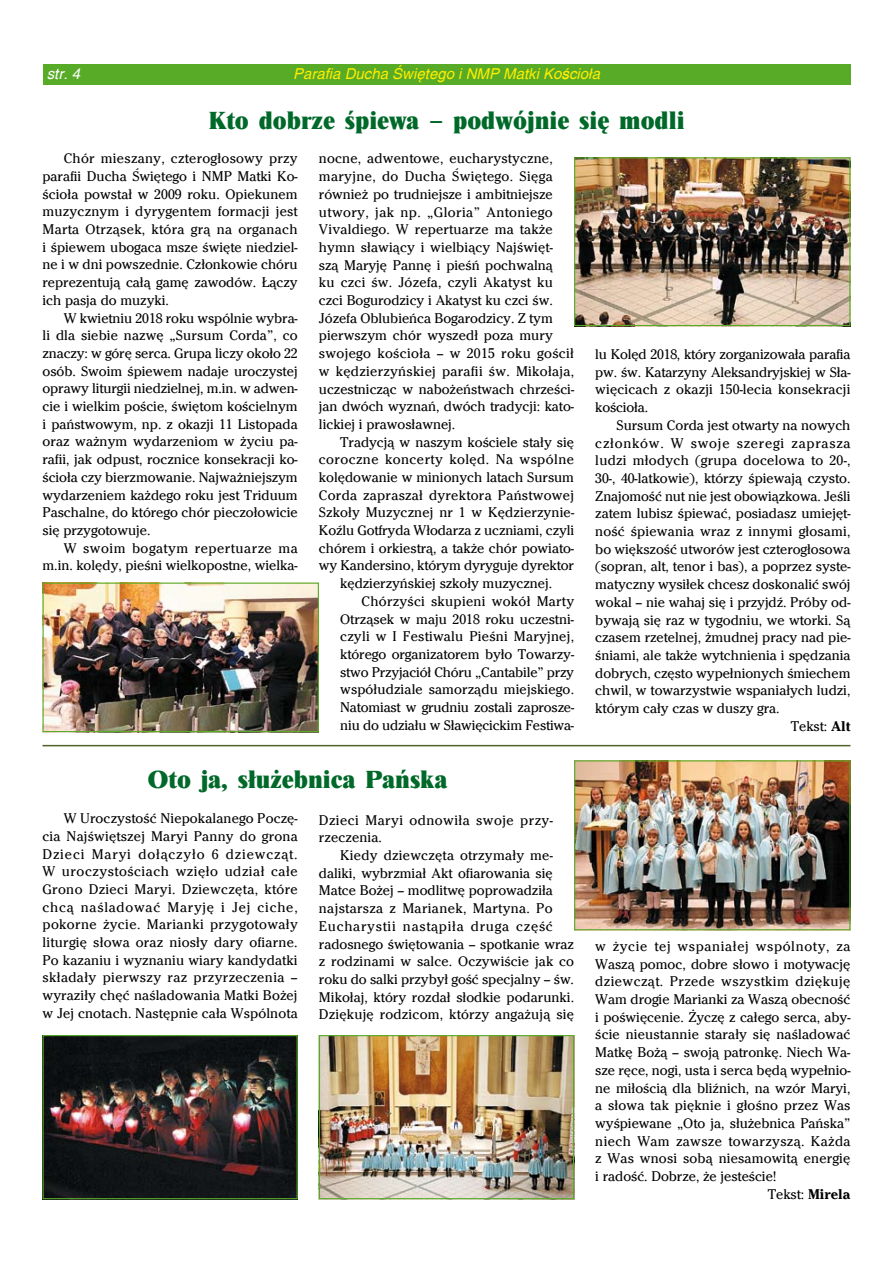
<style>
.page{position:relative;width:893px;height:1263px;background:#fff}
.page>*{position:absolute;margin:0;border:0;box-sizing:border-box;transform-origin:0 0}
.t1{font:800 25.5px "Nimbus Roman DEE";color:#006929}
.t2{font:italic 15px "Switzerland";color:#ffed00}
.t3{font:italic 15px "Switzerland";color:#fff}
.t4{font:14.55px/17.7px "Cheltenham Itc TEE";color:#000;text-align:justify}
.t5{font:14.55px "Cheltenham Itc TEE";letter-spacing:.02em;color:#000}
.t6{font:14.55px/17.7px "Cheltenham Itc TEE";letter-spacing:.03em;color:#000}
.t7{font:14.55px "Cheltenham Itc TEE";letter-spacing:.045em;color:#000}
.t8{font:14.55px "Cheltenham Itc TEE";letter-spacing:.055em;color:#000}
.t9{font:14.55px "Cheltenham Itc TEE";letter-spacing:.025em;color:#000}
.s1{font-weight:700}
</style>
<div class="page">
<div style="left:43px;top:64px;width:807px;height:21px;background:#58ab27"></div>
<img style="left:576px;top:159px;width:272px;height:165px">
<div style="left:574px;top:157px;width:276px;height:169px;border:1px solid #58ab27"></div>
<img style="left:45px;top:585px;width:272px;height:145px">
<div style="left:43px;top:583px;width:276px;height:149px;border:1px solid #58ab27"></div>
<img style="left:45px;top:1037px;width:251px;height:160px">
<div style="left:43px;top:1035px;width:255px;height:164px;border:1px solid #58ab27"></div>
<img style="left:576px;top:762px;width:272px;height:166px">
<div style="left:574px;top:760px;width:276px;height:170px;border:1px solid #58ab27"></div>
<hr style="left:43px;top:745px;width:807px;height:1px;background:#4f6228">
<img style="left:321px;top:1037px;width:251px;height:160px">
<div style="left:319px;top:1035px;width:255px;height:164px;border:1px solid #58ab27"></div>
<p class="t3" style="left:47px;top:65px;width:35px">str. 4</p>
<p class="t2" style="left:293px;top:65px;width:308px">Parafia Ducha Œwiêtego i NMP Matki Koœcio³a</p>
<h1 class="t1" style="left:209px;top:106px;width:478px">Kto dobrze śpiewa – podwójnie się modli</h1>
<p class="t4" style="left:43px;top:149px;width:257px;text-indent:21px">Chór mieszany, czterogłosowy przy parafii Ducha Świętego i NMP Matki Ko&shy;ścioła powstał w 2009 roku. Opiekunem muzycznym i dyrygentem formacji jest Marta Otrząsek, która grą na organach i śpiewem ubogaca msze święte niedziel&shy;ne i w dni powszednie. Członkowie chóru reprezentują całą gamę zawodów. Łączy ich pasja do muzyki.</p>
<p class="t4" style="left:43px;top:308px;width:257px;text-indent:21px">W kwietniu 2018 roku wspólnie wybra&shy;li dla siebie nazwę „Sursum Corda”, co znaczy: w górę serca. Grupa liczy około 22 osób. Swoim śpiewem nadaje uroczystej oprawy liturgii niedzielnej, m.in. w adwen&shy;cie i wielkim poście, świętom kościelnym i państwowym, np. z okazji 11 Listopada oraz ważnym wydarzeniom w życiu pa&shy;rafii, jak odpust, rocznice konsekracji ko&shy;ścioła czy bierzmowanie. Najważniejszym wydarzeniem każdego roku jest Triduum Paschalne, do którego chór pieczołowicie się przygotowuje.</p>
<p class="t4" style="left:43px;top:538px;width:257px;text-align:right">W swoim bogatym repertuarze ma m.in. kolędy, pieśni wielkopostne, wielka-</p>
<p class="t4" style="left:319px;top:149px;width:257px;text-align:left">nocne, adwentowe, eucharystyczne, maryjne, do Ducha Świętego. Sięga również po trudniejsze i ambitniejsze utwory, jak np. „Gloria” Antoniego Vivaldiego. W repertuarze ma także hymn sławiący i wielbiący Najświęt&shy;szą Maryję Pannę i pieśń pochwalną<br>ku czci św. Józefa, czyli Akatyst ku czci Bogurodzicy i Akatyst ku czci św.<br>Józefa Oblubieńca Bogarodzicy. Z tym pierwszym chór wyszedł poza mury swojego kościoła – w 2015 roku gościł w kędzierzyńskiej parafii św. Mikołaja, uczestnicząc w nabożeństwach chrześci&shy;jan dwóch wyznań, dwóch tradycji: kato&shy;lickiej i prawosławnej.</p>
<p class="t4" style="left:340px;top:432px;width:235px">Tradycją w naszym kościele stały się</p>
<p class="t6" style="left:319px;top:450px;width:257px">coroczne koncerty kolęd. Na wspólne</p>
<p class="t4" style="left:319px;top:468px;width:257px">kolędowanie w minionych latach Sursum</p>
<p class="t5" style="left:319px;top:486px;width:257px">Corda zapraszał dyrektora Państwowej</p>
<p class="t4" style="left:319px;top:503px;width:257px">Szkoły Muzycznej nr 1 w Kędzierzynie-</p>
<p class="t4" style="left:319px;top:521px;width:257px">Koźlu Gotfryda Włodarza z uczniami, czyli</p>
<p class="t4" style="left:319px;top:539px;width:257px">chórem i orkiestrą, a także chór powiato-</p>
<p class="t4" style="left:319px;top:556px;width:257px">wy Kandersino, którym dyryguje dyrektor</p>
<p class="t4" style="left:340px;top:574px;width:213px">kędzierzyńskiej szkoły muzycznej.</p>
<p class="t5" style="left:361px;top:592px;width:214px">Chórzyści skupieni wokół Marty</p>
<p class="t4" style="left:340px;top:609px;width:235px">Otrząsek w maju 2018 roku uczestni-</p>
<p class="t5" style="left:340px;top:627px;width:235px">czyli w I Festiwalu Pieśni Maryjnej,</p>
<p class="t4" style="left:340px;top:645px;width:235px">którego organizatorem było Towarzy-</p>
<p class="t4" style="left:340px;top:662px;width:235px">stwo Przyjaciół Chóru „Cantabile” przy</p>
<p class="t4" style="left:340px;top:680px;width:235px">współudziale samorządu miejskiego.</p>
<p class="t4" style="left:340px;top:698px;width:235px">Natomiast w grudniu zostali zaprosze-</p>
<p class="t4" style="left:340px;top:715px;width:235px">niu do udziału w Sławięcickim Festiwa-</p>
<h1 class="t1" style="left:148px;top:765px;width:301px">Oto ja, służebnica Pańska</h1>
<p class="t4" style="left:43px;top:809px;width:257px;text-indent:21px">W Uroczystość Niepokalanego Poczę&shy;cia Najświętszej Maryi Panny do grona Dzieci Maryi dołączyło 6 dziewcząt.<br>W uroczystościach wzięło udział całe Grono Dzieci Maryi. Dziewczęta, które chcą naśladować Maryję i Jej ciche, pokorne życie. Marianki przygotowały liturgię słowa oraz niosły dary ofiarne.<br>Po kazaniu i wyznaniu wiary kandydatki składały pierwszy raz przyrzeczenia – wyraziły chęć naśladowania Matki Bożej w Jej cnotach. Następnie cała Wspólnota</p>
<p class="t6" style="left:319px;top:810px;width:235px">Dzieci Maryi odnowiła swoje przy&shy;rzeczenia.</p>
<p class="t4" style="left:319px;top:846px;width:257px;text-align:left;text-indent:21px">Kiedy dziewczęta otrzymały me&shy;daliki, wybrzmiał Akt ofiarowania się Matce Bożej – modlitwę poprowadziła najstarsza z Marianek, Martyna. Po Eucharystii nastąpiła druga część radosnego świętowania – spotkanie wraz z rodzinami w salce. Oczywiście jak co roku do salki przybył gość specjalny – św.<br>Mikołaj, który rozdał słodkie podarunki.<br>Dziękuję rodzicom, którzy angażują się</p>
<p class="t4" style="left:595px;top:345px;width:257px">lu Kolęd 2018, który zorganizowała parafia pw. św. Katarzyny Aleksandryjskiej w Sła&shy;więcicach z okazji 150-lecia konsekracji kościoła.</p>
<p class="t4" style="left:617px;top:416px;width:235px">Sursum Corda jest otwarty na nowych</p>
<p class="t8" style="left:595px;top:434px;width:257px">członków. W swoje szeregi zaprasza</p>
<p class="t5" style="left:595px;top:451px;width:257px">ludzi młodych (grupa docelowa to 20-,</p>
<p class="t4" style="left:595px;top:469px;width:257px">30-, 40-latkowie), którzy śpiewają czysto.</p>
<p class="t4" style="left:595px;top:486px;width:257px">Znajomość nut nie jest obowiązkowa. Jeśli</p>
<p class="t4" style="left:595px;top:504px;width:257px">zatem lubisz śpiewać, posiadasz umiejęt-</p>
<p class="t4" style="left:595px;top:522px;width:257px">ność śpiewania wraz z innymi głosami,</p>
<p class="t4" style="left:595px;top:540px;width:257px">bo większość utworów jest czterogłosowa</p>
<p class="t4" style="left:595px;top:557px;width:257px">(sopran, alt, tenor i bas), a poprzez syste-</p>
<p class="t4" style="left:595px;top:575px;width:257px">matyczny wysiłek chcesz doskonalić swój</p>
<p class="t4" style="left:595px;top:593px;width:257px">wokal – nie wahaj się i przyjdź. Próby od-</p>
<p class="t4" style="left:595px;top:610px;width:257px">bywają się raz w tygodniu, we wtorki. Są</p>
<p class="t4" style="left:595px;top:628px;width:257px">czasem rzetelnej, żmudnej pracy nad pie-</p>
<p class="t4" style="left:595px;top:646px;width:257px">śniami, ale także wytchnienia i spędzania</p>
<p class="t4" style="left:595px;top:663px;width:257px">dobrych, często wypełnionych śmiechem</p>
<p class="t4" style="left:595px;top:681px;width:257px">chwil, w towarzystwie wspaniałych ludzi,</p>
<p class="t4" style="left:595px;top:699px;width:186px">którym cały czas w duszy gra.</p>
<p class="t4" style="left:791px;top:716px;width:61px">Tekst: <span class="s1">Alt</span></p>
<p class="t7" style="left:595px;top:937px;width:257px">w życie tej wspaniałej wspólnoty, za</p>
<p class="t4" style="left:595px;top:954px;width:257px">Waszą pomoc, dobre słowo i motywację</p>
<p class="t6" style="left:595px;top:972px;width:257px">dziewcząt. Przede wszystkim dziękuję</p>
<p class="t4" style="left:595px;top:990px;width:257px">Wam drogie Marianki za Waszą obecność</p>
<p class="t4" style="left:595px;top:1007px;width:257px">i poświęcenie. Życzę z całego serca, aby-</p>
<p class="t4" style="left:595px;top:1025px;width:257px">ście nieustannie starały się naśladować</p>
<p class="t4" style="left:595px;top:1043px;width:257px">Matkę Bożą – swoją patronkę. Niech Wa-</p>
<p class="t4" style="left:595px;top:1061px;width:257px">sze ręce, nogi, usta i serca będą wypełnio-</p>
<p class="t4" style="left:595px;top:1078px;width:257px">ne miłością dla bliźnich, na wzór Maryi,</p>
<p class="t4" style="left:595px;top:1096px;width:257px">a słowa tak pięknie i głośno przez Was</p>
<p class="t4" style="left:595px;top:1114px;width:257px">wyśpiewane „Oto ja, służebnica Pańska”</p>
<p class="t9" style="left:595px;top:1132px;width:257px">niech Wam zawsze towarzyszą. Każda</p>
<p class="t4" style="left:595px;top:1149px;width:257px">z Was wnosi sobą niesamowitą energię</p>
<p class="t4" style="left:595px;top:1167px;width:183px">i radość. Dobrze, że jesteście!</p>
<p class="t4" style="left:768px;top:1184px;width:84px">Tekst: <span class="s1">Mirela</span></p>
</div>
